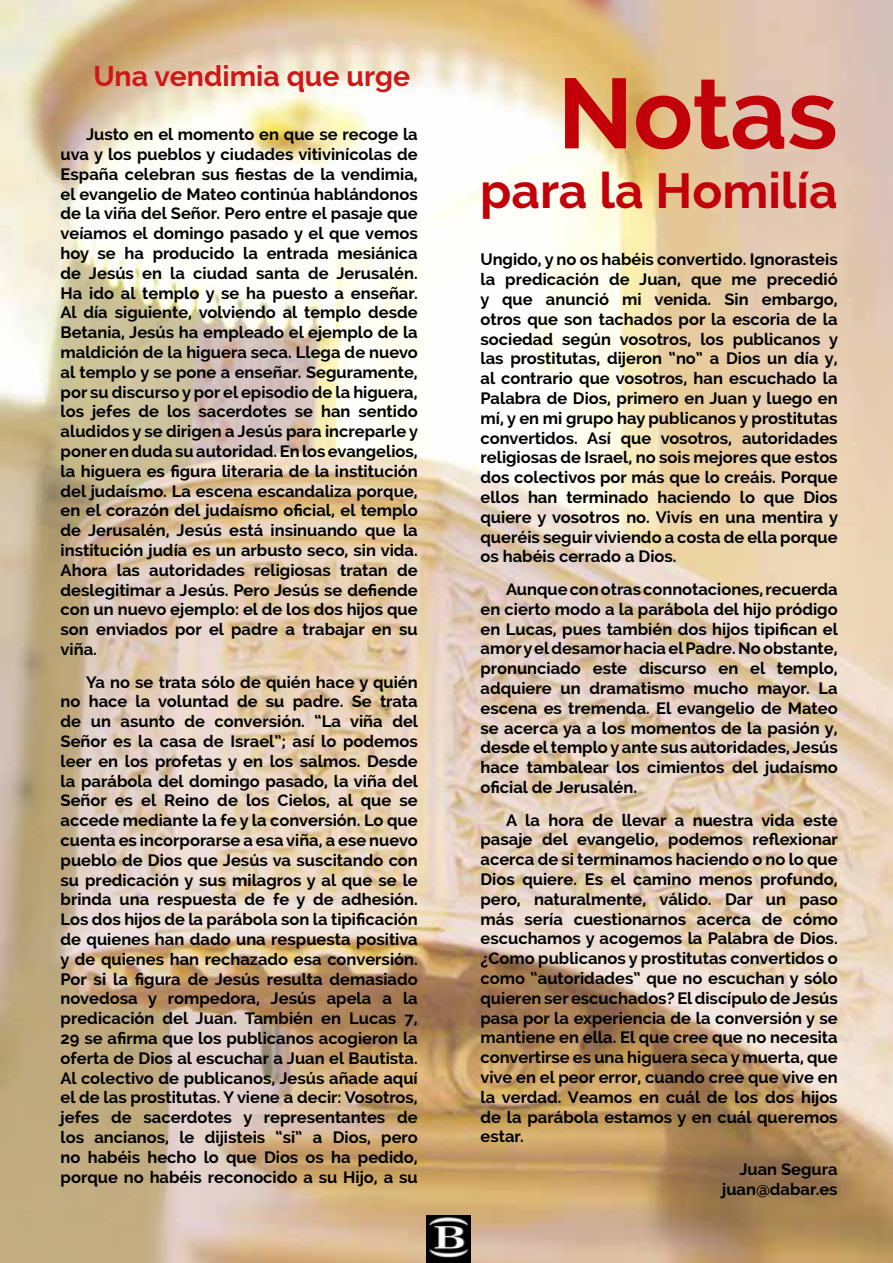
<style>
.page{position:relative;width:893px;height:1263px;background:#fff}
.page>*{position:absolute;margin:0;border:0;box-sizing:border-box;transform-origin:0 0}
.t1{font:700 99px "Raleway";color:#c2000a}
.t2{font:700 49.5px "Raleway";color:#c2000a}
.t3{font:700 28.5px "Raleway";color:#cd1719}
.t4{font:700 16.5px/19.8px "Raleway";color:#000;text-align:justify}
</style>
<div class="page">
<img style="left:0;top:0;width:893px;height:1263px">
<img style="left:427px;top:1216px;width:44px;height:47px">
<h3 class="t3" style="left:94px;top:60px;width:318px">Una vendimia que urge</h3>
<p class="t4" style="left:61px;top:124px;width:359px;text-indent:26px">Justo en el momento en que se recoge la uva y los pueblos y ciudades vitivinícolas de España celebran sus fiestas de la vendimia, el evangelio de Mateo continúa hablándonos de la viña del Señor. Pero entre el pasaje que veíamos el domingo pasado y el que vemos hoy se ha producido la entrada mesiánica de Jesús en la ciudad santa de Jerusalén.<br>Ha ido al templo y se ha puesto a enseñar.<br>Al día siguiente, volviendo al templo desde Betania, Jesús ha empleado el ejemplo de la maldición de la higuera seca. Llega de nuevo al templo y se pone a enseñar. Seguramente, por su discurso y por el episodio de la higuera, los jefes de los sacerdotes se han sentido aludidos y se dirigen a Jesús para increparle y poner en duda su autoridad. En los evangelios, la higuera es figura literaria de la institución del judaísmo. La escena escandaliza porque, en el corazón del judaísmo oficial, el templo de Jerusalén, Jesús está insinuando que la institución judía es un arbusto seco, sin vida.<br>Ahora las autoridades religiosas tratan de deslegitimar a Jesús. Pero Jesús se defiende con un nuevo ejemplo: el de los dos hijos que son enviados por el padre a trabajar en su viña.</p>
<p class="t4" style="left:61px;top:672px;width:359px;text-indent:26px">Ya no se trata sólo de quién hace y quién no hace la voluntad de su padre. Se trata de un asunto de conversión. “La viña del Señor es la casa de Israel”; así lo podemos leer en los profetas y en los salmos. Desde la parábola del domingo pasado, la viña del Señor es el Reino de los Cielos, al que se accede mediante la fe y la conversión. Lo que cuenta es incorporarse a esa viña, a ese nuevo pueblo de Dios que Jesús va suscitando con su predicación y sus milagros y al que se le brinda una respuesta de fe y de adhesión.<br>Los dos hijos de la parábola son la tipificación de quienes han dado una respuesta positiva y de quienes han rechazado esa conversión.<br>Por si la figura de Jesús resulta demasiado novedosa y rompedora, Jesús apela a la predicación del Juan. También en Lucas 7, 29 se afirma que los publicanos acogieron la oferta de Dios al escuchar a Juan el Bautista.<br>Al colectivo de publicanos, Jesús añade aquí el de las prostitutas. Y viene a decir: Vosotros, jefes de sacerdotes y representantes de los ancianos, le dijisteis “si” a Dios, pero no habéis hecho lo que Dios os ha pedido, porque no habéis reconocido a su Hijo, a su</p>
<h1 class="t1" style="left:558px;top:57px;width:281px">Notas</h1>
<h2 class="t2" style="left:480px;top:162px;width:359px">para la Homilía</h2>
<p class="t4" style="left:480px;top:250px;width:359px">Ungido, y no os habéis convertido. Ignorasteis la predicación de Juan, que me precedió y que anunció mi venida. Sin embargo, otros que son tachados por la escoria de la sociedad según vosotros, los publicanos y las prostitutas, dijeron “no” a Dios un día y, al contrario que vosotros, han escuchado la Palabra de Dios, primero en Juan y luego en mí, y en mi grupo hay publicanos y prostitutas convertidos. Así que vosotros, autoridades religiosas de Israel, no sois mejores que estos dos colectivos por más que lo creáis. Porque ellos han terminado haciendo lo que Dios quiere y vosotros no. Vivís en una mentira y queréis seguir viviendo a costa de ella porque os habéis cerrado a Dios.</p>
<p class="t4" style="left:480px;top:579px;width:359px;text-indent:26px">Aunque con otras connotaciones, recuerda en cierto modo a la parábola del hijo pródigo en Lucas, pues también dos hijos tipifican el amor y el desamor hacia el Padre. No obstante, pronunciado este discurso en el templo, adquiere un dramatismo mucho mayor. La escena es tremenda. El evangelio de Mateo se acerca ya a los momentos de la pasión y, desde el templo y ante sus autoridades, Jesús hace tambalear los cimientos del judaísmo oficial de Jerusalén.</p>
<p class="t4" style="left:480px;top:810px;width:359px;text-indent:26px">A la hora de llevar a nuestra vida este pasaje del evangelio, podemos reflexionar acerca de si terminamos haciendo o no lo que Dios quiere. Es el camino menos profundo, pero, naturalmente, válido. Dar un paso más sería cuestionarnos acerca de cómo escuchamos y acogemos la Palabra de Dios. ¿Como publicanos y prostitutas convertidos o como “autoridades” que no escuchan y sólo quieren ser escuchados? El discípulo de Jesús pasa por la experiencia de la conversión y se mantiene en ella. El que cree que no necesita convertirse es una higuera seca y muerta, que vive en el peor error, cuando cree que vive en la verdad. Veamos en cuál de los dos hijos de la parábola estamos y en cuál queremos estar.</p>
<p class="t4" style="left:722px;top:1159px;width:117px;text-align:right">Juan Segura juan@dabar.es</p>
</div>
